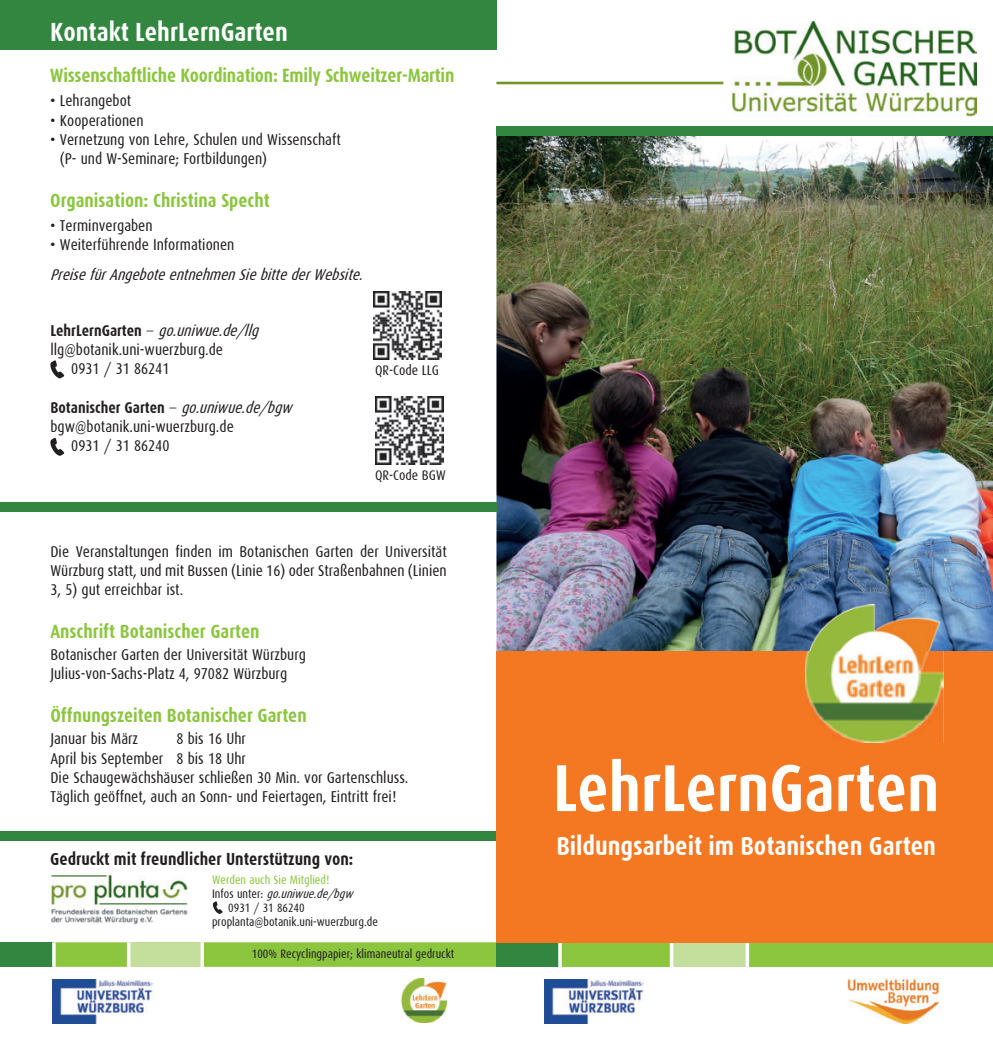
<style>
.page{position:relative;width:993px;height:1043px;background:#fff}
.page>*{position:absolute;margin:0;border:0;box-sizing:border-box;transform-origin:0 0}
.t1{font:700 66.5px "Dax Condensed";color:#fff}
.t2{font:700 26.25px "Dax Condensed";color:#fff}
.t3{font:700 19.25px "Dax Condensed";color:#8bc63e}
.t4{font:700 17.5px "Dax Condensed";color:#231f20}
.t5{font:15.75px/19.2px "Dax Condensed";color:#231f20}
.t6{font:italic 15.75px "Dax Condensed";color:#231f20}
.t7{font:700 15.75px "Dax Condensed";color:#231f20}
.t8{font:14px "Dax Condensed";color:#231f20}
.t9{font:12.25px "Dax Condensed";color:#231f20}
.t10{font:italic 12.25px "Dax Condensed";color:#231f20}
.t11{font:12.25px "Dax Condensed";color:#8bc63e}
.s1{font-weight:700;font-style:normal}
.s2{font-family:"Adobe Garamond Pro";font-style:normal}
.s3{font-family:"Adobe Garamond Pro";font-weight:400}
.s4{font-weight:400;font-style:italic}
.s5{font-style:normal}
</style>
<div class="page">
<div style="left:0;top:942px;width:54px;height:24px;background:#32863f"></div>
<div style="left:56px;top:942px;width:440px;height:24px;background:#8bc63e"></div>
<div style="left:129px;top:942px;width:73px;height:24px;background:#c4df9b"></div>
<svg style="left:52px;top:942px;width:4px;height:24px"></svg>
<hr style="left:127px;top:942px;width:3px;height:24px;background:#fff">
<svg style="left:200px;top:942px;width:4px;height:24px"></svg>
<img style="left:496px;top:136px;width:497px;height:515px">
<hr style="left:496px;top:82px;width:227px;height:2px;background:#719527">
<div style="left:496px;top:126px;width:497px;height:10px;background:#32863f"></div>
<div style="left:0;top:503px;width:496px;height:9px;background:#32863f"></div>
<div style="left:496px;top:932px;width:64px;height:35px;background:#32863f"></div>
<div style="left:562px;top:942px;width:431px;height:25px;background:#8bc63e"></div>
<div style="left:671px;top:932px;width:76px;height:35px;background:#c4df9b"></div>
<svg style="left:558px;top:942px;width:4px;height:25px"></svg>
<hr style="left:670px;top:932px;width:3px;height:35px;background:#fff">
<hr style="left:746px;top:932px;width:3px;height:35px;background:#fff">
<div style="left:0;top:0;width:496px;height:50px;background:#32863f"></div>
<div style="left:0;top:831px;width:496px;height:9px;background:#32863f"></div>
<div style="left:496px;top:651px;width:497px;height:291px;background:#f47721"></div>
<img style="left:732px;top:22px;width:244px;height:94px">
<img style="left:51px;top:875px;width:136px;height:48px">
<img style="left:544px;top:979px;width:100px;height:44px">
<img style="left:53px;top:979px;width:100px;height:44px">
<img style="left:375px;top:397px;width:68px;height:67px">
<img style="left:374px;top:292px;width:68px;height:68px">
<svg style="left:50px;top:360px;width:14px;height:18px"></svg>
<svg style="left:50px;top:438px;width:14px;height:18px"></svg>
<svg style="left:213px;top:901px;width:10px;height:12px"></svg>
<img style="left:848px;top:978px;width:92px;height:45px">
<img style="left:805px;top:604px;width:138px;height:138px">
<img style="left:402px;top:978px;width:45px;height:44px">
<h2 class="t2" style="left:50px;top:18px;width:239px">Kontakt LehrLernGarten</h2>
<p class="t3" style="left:50px;top:65px;width:406px">Wissenschaftliche Koordination: Emily Schweitzer-Martin</p>
<p class="t5" style="left:50px;top:92px;width:83px">• Lehrangebot</p>
<p class="t5" style="left:50px;top:111px;width:95px">• Kooperationen</p>
<p class="t5" style="left:60px;top:130px;width:282px;text-indent:-10px">• Vernetzung von Lehre, Schulen und Wissenschaft (P- und W-Seminare; Fortbildungen)</p>
<p class="t3" style="left:50px;top:189px;width:221px">Organisation: Christina Specht</p>
<p class="t5" style="left:50px;top:216px;width:104px">• Terminvergaben</p>
<p class="t5" style="left:50px;top:235px;width:186px">• Weiterführende Informationen</p>
<p class="t6" style="left:50px;top:265px;width:319px">PreisefürAngeboteentnehmenSiebittederWebsite.</p>
<p class="t6" style="left:50px;top:322px;width:214px"><span class="s1">Le h rLe rn Ga rte n</span> <span class="s2">‒</span> go.uniwue.de/llg</p>
<p class="t5" style="left:50px;top:340px;width:174px">llg@botanik.uni-wuerzburg.de</p>
<p class="t5" style="left:71px;top:359px;width:100px">0931 / 31 86241</p>
<p class="t7" style="left:50px;top:398px;width:248px">Botanischer Garten <span class="s3">‒</span> <span class="s4">go.uniwue.de/bgw</span></p>
<p class="t5" style="left:50px;top:417px;width:185px">bgw@botanik.uni-wuerzburg.de</p>
<p class="t5" style="left:71px;top:436px;width:100px">0931 / 31 86240</p>
<p class="t8" style="left:375px;top:363px;width:66px">QR-Code LLG</p>
<p class="t8" style="left:375px;top:467px;width:72px">QR-Code BGW</p>
<p class="t5" style="left:50px;top:542px;width:398px;text-align:justify">Die Veranstaltungen finden im Botanischen Garten der Universität Würzburg statt, und mit Bussen (Linie 16) oder Straßenbahnen (Linien 3, 5) gut erreichbar ist.</p>
<p class="t3" style="left:50px;top:620px;width:211px">Anschrift Botanischer Garten</p>
<p class="t5" style="left:50px;top:645px;width:257px">Botanischer Garten der Universität Würzburg<br>Julius-von-Sachs-Platz 4, 97082 Würzburg</p>
<p class="t3" style="left:50px;top:704px;width:258px">Öffnungszeiten Botanischer Garten</p>
<p class="t5" style="left:50px;top:729px;width:89px">Januar bis März</p>
<p class="t5" style="left:50px;top:729px;width:359px;text-indent:126px">8 bis 16 Uhr<br>April bis September 8 bis 18 Uhr<br>Die Schaugewächshäuser schließen 30 Min. vor Gartenschluss.<br>Täglich geöffnet, auch an Sonn- und Feiertagen, Eintritt frei!</p>
<p class="t4" style="left:50px;top:849px;width:305px">Gedruckt mit freundlicher Unterstützung von:</p>
<p class="t11" style="left:212px;top:873px;width:119px">Werden auch Sie Mitglied!</p>
<p class="t10" style="left:212px;top:887px;width:146px"><span class="s5">I n f o s u n t e r :</span> go.uniwue.de/bgw</p>
<p class="t9" style="left:228px;top:901px;width:78px">0931 / 31 86240</p>
<p class="t9" style="left:212px;top:915px;width:167px">proplanta@botanik.uni-wuerzburg.de</p>
<p class="t9" style="left:252px;top:947px;width:204px">100% Recyclingpapier; klimaneutral gedruckt</p>
<h1 class="t1" style="left:553px;top:751px;width:388px">LehrLernGarten</h1>
<h2 class="t2" style="left:556px;top:831px;width:381px">Bildungsarbeit im Botanischen Garten</h2>
</div>
